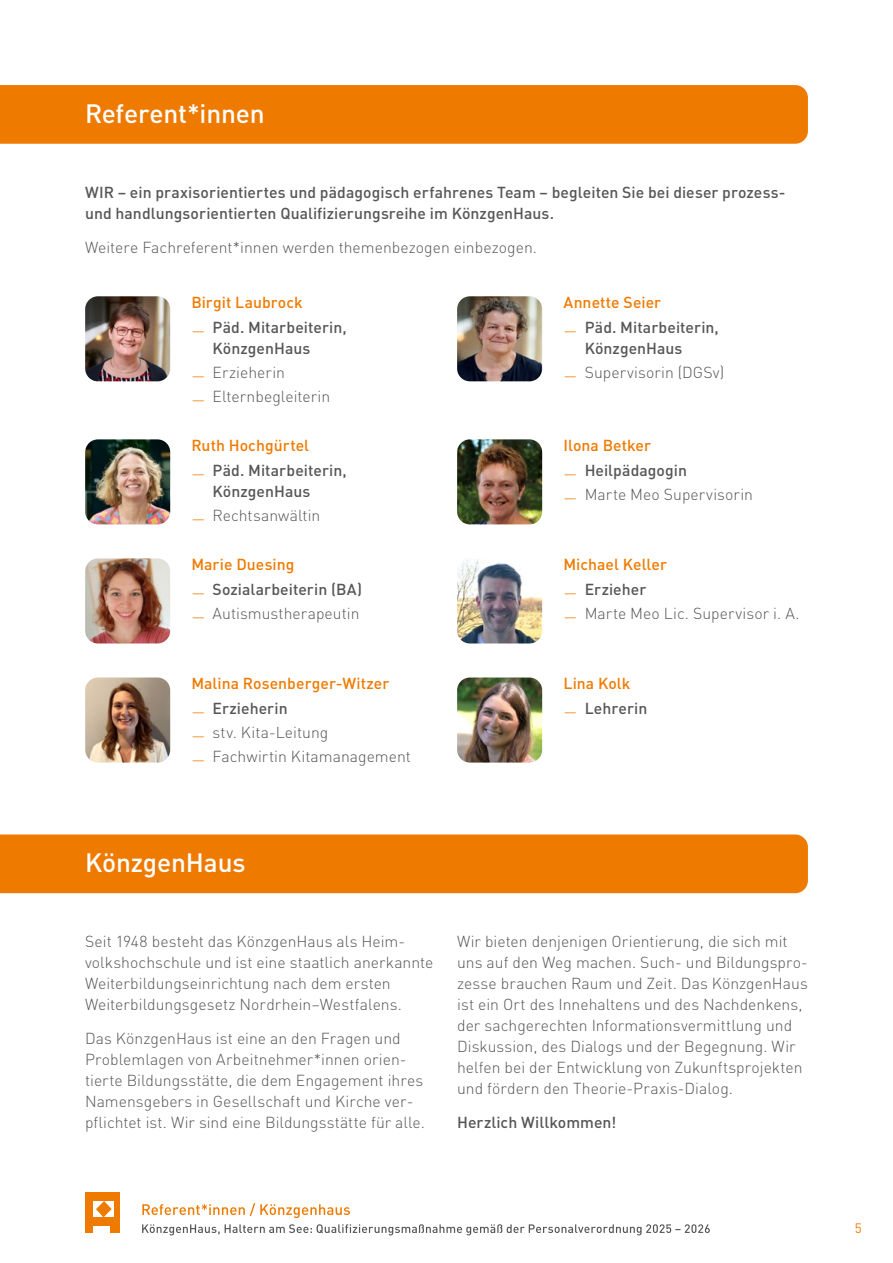
<style>
.page{position:relative;width:893px;height:1263px;background:#fff}
.page>*{position:absolute;margin:0;border:0;box-sizing:border-box;transform-origin:0 0}
.H1_hinterlegt__links{font:500 26.25px "DIN Pro";letter-spacing:-.005em;color:#fff}
.Fließtext_Linksbündi{font:300 15.75px/21px "DIN Pro";color:#565655}
.Aufzählung_Inhalte_1{font:300 15.75px "DIN Pro";letter-spacing:.005em;color:#565655}
.Fließtext_Linksbündi-2{font:500 15.75px/21px "DIN Pro";letter-spacing:.005em;color:#565655}
.Aufzählung_Inhalte_1-2{font:500 15.75px/21px "DIN Pro";letter-spacing:.005em;color:#565655}
.H2_Name{font:500 15.75px "DIN Pro";letter-spacing:.005em;color:#ef7a00}
.t1{font:13.5px "DIN Pro";color:#ef7a00}
.s1{font-weight:300;color:#ef7a00}
.s2{color:#ef7a00}
</style>
<div class="page">
<div style="left:0;top:85px;width:808px;height:59px;background:#ef7a00"></div>
<div style="left:0;top:834px;width:808px;height:59px;background:#ef7a00"></div>
<img style="left:85px;top:296px;width:85px;height:85px">
<img style="left:457px;top:296px;width:85px;height:85px">
<img style="left:85px;top:439px;width:85px;height:85px">
<img style="left:457px;top:439px;width:85px;height:85px">
<img style="left:85px;top:558px;width:85px;height:85px">
<img style="left:457px;top:559px;width:85px;height:84px">
<img style="left:85px;top:677px;width:85px;height:85px">
<img style="left:457px;top:677px;width:85px;height:85px">
<svg style="left:142px;top:1224px;width:568px;height:11px"></svg>
<svg style="left:142px;top:1203px;width:208px;height:15px"></svg>
<div style="left:110px;top:1226px;width:10px;height:7px;background:#ef7a00"></div>
<div style="left:115px;top:1201px;width:5px;height:25px;background:#ef7a00"></div>
<div style="left:94px;top:1218px;width:20px;height:8px;background:#ef7a00"></div>
<svg style="left:96px;top:1201px;width:16px;height:16px"></svg>
<div style="left:94px;top:1192px;width:26px;height:8px;background:#ef7a00"></div>
<div style="left:85px;top:1192px;width:8px;height:41px;background:#ef7a00"></div>
<h1 class="H1_hinterlegt__links" style="left:85px;top:92px;width:181px">Referent*innen</h1>
<p class="Fließtext_Linksbündi-2" style="left:85px;top:180px;width:702px">WIR – ein praxisorientiertes und pädagogisch erfahrenes Team – begleiten Sie bei dieser prozess&shy;und handlungsorientierten Qualifizierungsreihe im KönzgenHaus.</p>
<p class="Fließtext_Linksbündi" style="left:85px;top:236px;width:454px">Weitere Fachreferent*innen werden themenbezogen einbezogen.</p>
<h2 class="H2_Name" style="left:191px;top:289px;width:113px">Birgit Laubrock</h2>
<p class="Aufzählung_Inhalte_1-2" style="left:213px;top:315px;width:136px;text-indent:-21px"><span class="s1">―</span> Päd. Mitarbeiterin,<br>KönzgenHaus</p>
<p class="Aufzählung_Inhalte_1" style="left:191px;top:360px;width:95px"><span class="s2">―</span> Erzieherin</p>
<p class="Aufzählung_Inhalte_1" style="left:191px;top:384px;width:140px"><span class="s2">―</span> Elternbegleiterin</p>
<h2 class="H2_Name" style="left:191px;top:432px;width:119px">Ruth Hochgürtel</h2>
<p class="Aufzählung_Inhalte_1-2" style="left:213px;top:458px;width:136px;text-indent:-21px"><span class="s1">―</span> Päd. Mitarbeiterin,<br>KönzgenHaus</p>
<p class="Aufzählung_Inhalte_1" style="left:191px;top:503px;width:130px"><span class="s2">―</span> Rechtsanwältin</p>
<h2 class="H2_Name" style="left:191px;top:551px;width:105px">Marie Duesing</h2>
<p class="Aufzählung_Inhalte_1-2" style="left:191px;top:577px;width:172px"><span class="s1">―</span> Sozialarbeiterin (BA)</p>
<p class="Aufzählung_Inhalte_1" style="left:191px;top:601px;width:170px"><span class="s2">―</span> Autismustherapeutin</p>
<h2 class="H2_Name" style="left:191px;top:670px;width:199px">Malina Rosenberger-Witzer</h2>
<p class="Aufzählung_Inhalte_1-2" style="left:191px;top:696px;width:98px"><span class="s1">―</span> Erzieherin</p>
<p class="Aufzählung_Inhalte_1" style="left:191px;top:720px;width:139px"><span class="s2">―</span> stv. Kita-Leitung</p>
<p class="Aufzählung_Inhalte_1" style="left:191px;top:744px;width:221px"><span class="s2">―</span> Fachwirtin Kitamanagement</p>
<h2 class="H2_Name" style="left:563px;top:289px;width:99px">Annette Seier</h2>
<p class="Aufzählung_Inhalte_1-2" style="left:585px;top:315px;width:136px;text-indent:-21px"><span class="s1">―</span> Päd. Mitarbeiterin,<br>KönzgenHaus</p>
<p class="Aufzählung_Inhalte_1" style="left:563px;top:360px;width:162px"><span class="s2">―</span> Supervisorin (DGSv)</p>
<h2 class="H2_Name" style="left:563px;top:432px;width:89px">Ilona Betker</h2>
<p class="Aufzählung_Inhalte_1-2" style="left:563px;top:458px;width:125px"><span class="s1">―</span> Heilpädagogin</p>
<p class="Aufzählung_Inhalte_1" style="left:563px;top:482px;width:191px"><span class="s2">―</span> Marte Meo Supervisorin</p>
<h2 class="H2_Name" style="left:563px;top:551px;width:105px">Michael Keller</h2>
<p class="Aufzählung_Inhalte_1-2" style="left:563px;top:577px;width:84px"><span class="s1">―</span> Erzieher</p>
<p class="Aufzählung_Inhalte_1" style="left:563px;top:601px;width:238px"><span class="s2">―</span> Marte Meo Lic. Supervisor i. A.</p>
<h2 class="H2_Name" style="left:563px;top:670px;width:69px">Lina Kolk</h2>
<p class="Aufzählung_Inhalte_1-2" style="left:563px;top:696px;width:85px"><span class="s1">―</span> Lehrerin</p>
<h1 class="H1_hinterlegt__links" style="left:85px;top:842px;width:162px">KönzgenHaus</h1>
<p class="Fließtext_Linksbündi" style="left:85px;top:929px;width:350px">Seit 1948 besteht das KönzgenHaus als Heim&shy;volkshochschule und ist eine staatlich anerkannte Weiterbildungseinrichtung nach dem ersten Weiterbildungsgesetz Nordrhein–Westfalens.</p>
<p class="Fließtext_Linksbündi" style="left:85px;top:1026px;width:341px">Das KönzgenHaus ist eine an den Fragen und Problemlagen von Arbeitnehmer*innen orien&shy;tierte Bildungsstätte, die dem Engagement ihres Namensgebers in Gesellschaft und Kirche ver&shy;pflichtet ist. Wir sind eine Bildungsstätte für alle.</p>
<p class="Fließtext_Linksbündi" style="left:457px;top:929px;width:352px">Wir bieten denjenigen Orientierung, die sich mit uns auf den Weg machen. Such- und Bildungspro&shy;zesse brauchen Raum und Zeit. Das KönzgenHaus ist ein Ort des Innehaltens und des Nachdenkens, der sachgerechten Informationsvermittlung und Diskussion, des Dialogs und der Begegnung. Wir helfen bei der Entwicklung von Zukunftsprojekten und fördern den Theorie-Praxis-Dialog.</p>
<p class="Fließtext_Linksbündi-2" style="left:457px;top:1110px;width:161px">Herzlich Willkommen!</p>
<p class="t1" style="left:855px;top:1217px;width:9px">5</p>
</div>
